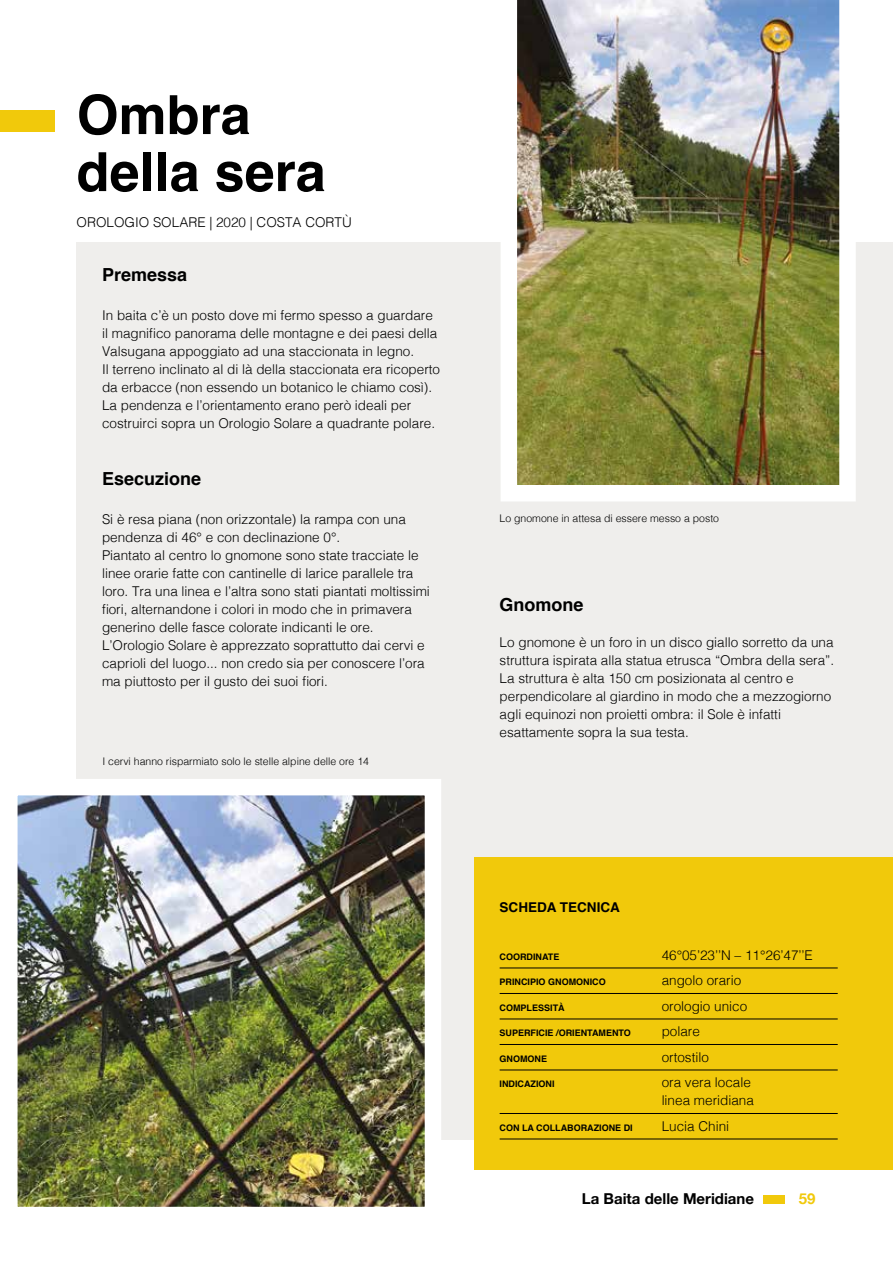
<style>
.page{position:relative;width:893px;height:1263px;background:#fff}
.page>*{position:absolute;margin:0;border:0;box-sizing:border-box;transform-origin:0 0}
.t1{font:700 54px/57px "Helvetica";color:#000}
.t2{font:700 18px "Helvetica";color:#000}
.t3{font:700 15px "Helvetica Neue";color:#000}
.t4{font:700 15px "Helvetica Neue";color:#f1c90b}
.t5{font:300 13.5px/18px "Helvetica";color:#000}
.t6{font:700 13.5px "Helvetica";color:#000}
.t7{font:300 10.5px "Helvetica";color:#000}
.t8{font:700 9px "Helvetica";color:#000}
</style>
<div class="page">
<div style="left:77px;top:242px;width:816px;height:898px;background:#efeeec"></div>
<img style="left:17px;top:771px;width:424px;height:436px">
<div style="left:474px;top:857px;width:419px;height:312px;background:#f1c90b"></div>
<hr style="left:500px;top:968px;width:338px;height:1px;background:#000">
<hr style="left:500px;top:993px;width:338px;height:1px;background:#000">
<hr style="left:500px;top:1019px;width:338px;height:1px;background:#000">
<hr style="left:500px;top:1044px;width:338px;height:1px;background:#000">
<hr style="left:500px;top:1070px;width:338px;height:1px;background:#000">
<hr style="left:500px;top:1113px;width:338px;height:1px;background:#000">
<hr style="left:500px;top:1139px;width:338px;height:1px;background:#000">
<img style="left:501px;top:0;width:355px;height:501px">
<div style="left:0;top:111px;width:54px;height:21px;background:#f1c90b"></div>
<div style="left:763px;top:1195px;width:21px;height:8px;background:#f1c90b"></div>
<h1 class="t1" style="left:77px;top:87px;width:251px">Ombra della sera</h1>
<p class="t5" style="left:77px;top:212px;width:277px">OROLOGIO SOLARE | 2020 | COSTA CORTÙ</p>
<h2 class="t2" style="left:102px;top:261px;width:87px">Premessa</h2>
<p class="t5" style="left:102px;top:306px;width:340px">In baita c’è un posto dove mi fermo spesso a guardare il magnifico panorama delle montagne e dei paesi della Valsugana appoggiato ad una staccionata in legno.<br>Il terreno inclinato al di là della staccionata era ricoperto da erbacce (non essendo un botanico le chiamo così).<br>La pendenza e l’orientamento erano però ideali per costruirci sopra un Orologio Solare a quadrante polare.</p>
<h2 class="t2" style="left:102px;top:465px;width:101px">Esecuzione</h2>
<p class="t5" style="left:102px;top:510px;width:329px">Si è resa piana (non orizzontale) la rampa con una pendenza di 46° e con declinazione 0°.<br>Piantato al centro lo gnomone sono state tracciate le linee orarie fatte con cantinelle di larice parallele tra loro. Tra una linea e l’altra sono stati piantati moltissimi fiori, alternandone i colori in modo che in primavera generino delle fasce colorate indicanti le ore.<br>L’Orologio Solare è apprezzato soprattutto dai cervi e caprioli del luogo... non credo sia per conoscere l’ora ma piuttosto per il gusto dei suoi fiori.</p>
<p class="t7" style="left:102px;top:752px;width:268px">I cervi hanno risparmiato solo le stelle alpine delle ore 14</p>
<p class="t7" style="left:500px;top:509px;width:221px">Lo gnomone in attesa di essere messo a posto</p>
<h2 class="t2" style="left:500px;top:591px;width:86px">Gnomone</h2>
<p class="t5" style="left:500px;top:633px;width:336px">Lo gnomone è un foro in un disco giallo sorretto da una struttura ispirata alla statua etrusca “Ombra della sera”.<br>La struttura è alta 150 cm posizionata al centro e perpendicolare al giardino in modo che a mezzogiorno agli equinozi non proietti ombra: il Sole è infatti esattamente sopra la sua testa.</p>
<p class="t6" style="left:500px;top:896px;width:122px">SCHEDA TECNICA</p>
<p class="t8" style="left:500px;top:949px;width:61px">COORDINATE</p>
<p class="t5" style="left:662px;top:945px;width:153px">46°05’23’’N – 11°26’47’’E</p>
<p class="t8" style="left:500px;top:975px;width:108px">PRINCIPIO GNOMONICO</p>
<p class="t5" style="left:662px;top:970px;width:81px">angolo orario</p>
<p class="t8" style="left:500px;top:1000px;width:67px">COMPLESSITÀ</p>
<p class="t5" style="left:662px;top:996px;width:87px">orologio unico</p>
<p class="t8" style="left:500px;top:1026px;width:133px">SUPERFICIE /ORIENTAMENTO</p>
<p class="t5" style="left:662px;top:1021px;width:40px">polare</p>
<p class="t8" style="left:500px;top:1051px;width:49px">GNOMONE</p>
<p class="t5" style="left:662px;top:1047px;width:49px">ortostilo</p>
<p class="t8" style="left:500px;top:1077px;width:56px">INDICAZIONI</p>
<p class="t5" style="left:662px;top:1072px;width:94px">ora vera locale linea meridiana</p>
<p class="t8" style="left:500px;top:1120px;width:135px">CON LA COLLABORAZIONE DI</p>
<p class="t5" style="left:662px;top:1116px;width:69px">Lucia Chini</p>
<p class="t3" style="left:582px;top:1187px;width:174px">La Baita delle Meridiane</p>
<p class="t4" style="left:799px;top:1187px;width:18px">59</p>
</div>
